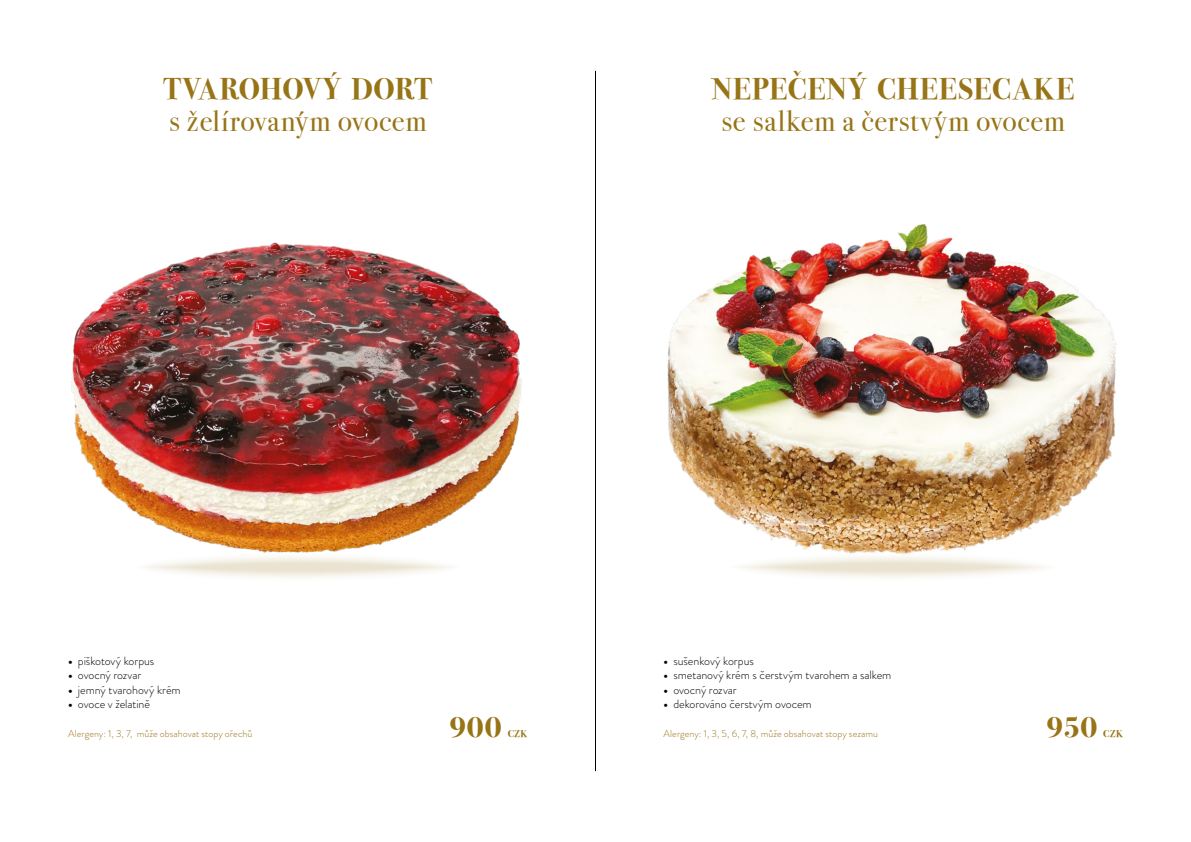
<style>
.page{position:relative;width:1191px;height:842px;background:#fff}
.page>*{position:absolute;margin:0;border:0;box-sizing:border-box;transform-origin:0 0}
.t1{font:30px "Bodoni Svty Two ITCTT";letter-spacing:.02em;color:#977416}
.t2{font:700 30px "Bodoni Svty Two ITCTT";letter-spacing:.03em;color:#977416}
.t3{font:700 30px "Bodoni Svty Two ITCTT";letter-spacing:.01em;color:#977416}
.t4{font:300 12px "Brandon Grotesque";letter-spacing:-.005em;color:#000}
.t5{font:300 10px "Brandon Grotesque";letter-spacing:.005em;color:#977416}
.t6{font:700 10px "Bodoni Svty Two ITCTT";letter-spacing:.045em;color:#977416}
.s1{font-weight:700}
</style>
<div class="page">
<img style="left:71px;top:242px;width:451px;height:336px">
<img style="left:667px;top:224px;width:450px;height:354px">
<hr style="left:595px;top:71px;width:1px;height:700px;background:#000">
<h1 class="t3" style="left:163px;top:64px;width:270px">TVAROHOVÝ DORT</h1>
<h1 class="t1" style="left:169px;top:96px;width:259px">s želírovaným ovocem</h1>
<h1 class="t2" style="left:712px;top:64px;width:364px">NEPEČENÝ CHEESECAKE</h1>
<h1 class="t1" style="left:721px;top:96px;width:345px">se salkem a čerstvým ovocem</h1>
<p class="t4" style="left:68px;top:653px;width:88px"><span class="s1">•</span> piškotový korpus</p>
<p class="t4" style="left:68px;top:667px;width:75px"><span class="s1">•</span> ovocný rozvar</p>
<p class="t4" style="left:68px;top:681px;width:114px"><span class="s1">•</span> jemný tvarohový krém</p>
<p class="t4" style="left:68px;top:696px;width:84px"><span class="s1">•</span> ovoce v želatině</p>
<p class="t5" style="left:68px;top:727px;width:186px">Alergeny: 1, 3, 7, může obsahovat stopy ořechů</p>
<h1 class="t2" style="left:449px;top:702px;width:54px">900</h1>
<p class="t6" style="left:508px;top:725px;width:21px">CZK</p>
<p class="t4" style="left:663px;top:653px;width:92px"><span class="s1">•</span> sušenkový korpus</p>
<p class="t4" style="left:663px;top:667px;width:229px"><span class="s1">•</span> smetanový krém s čerstvým tvarohem a salkem</p>
<p class="t4" style="left:663px;top:681px;width:75px"><span class="s1">•</span> ovocný rozvar</p>
<p class="t4" style="left:663px;top:696px;width:150px"><span class="s1">•</span> dekorováno čerstvým ovocem</p>
<p class="t5" style="left:663px;top:727px;width:216px">Alergeny: 1, 3, 5, 6, 7, 8, může obsahovat stopy sezamu</p>
<h1 class="t2" style="left:1046px;top:702px;width:52px">950</h1>
<p class="t6" style="left:1103px;top:725px;width:21px">CZK</p>
</div>
